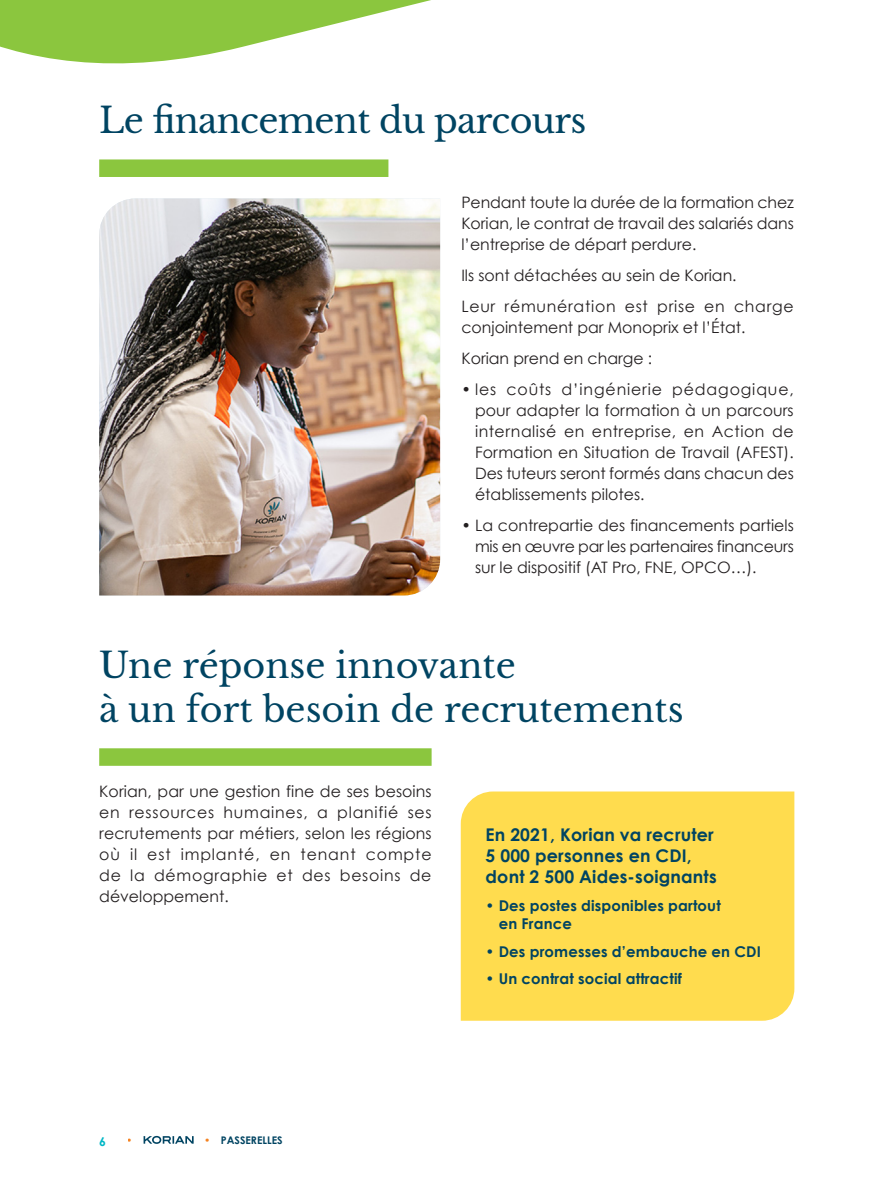
<style>
.page{position:relative;width:893px;height:1191px;background:#fff}
.page>*{position:absolute;margin:0;border:0;box-sizing:border-box;transform-origin:0 0}
.Niv1-_Titre_engageme{font:35px/43.8px "Libre Baskerville";color:#004462}
.Niv1-_Titre_engageme-2{font:35px "Libre Baskerville";letter-spacing:-.02em;color:#004462}
.Niv4-Texte_courant{font:700 17.5px/21px "Century Gothic";letter-spacing:.01em;color:#004462}
.Niv4-Texte_courant-2{font:15.75px/21px "Century Gothic";color:#231f20;text-align:justify}
.Niv4-Texte_courant-3{font:15.75px/21px "Century Gothic";letter-spacing:.045em;color:#231f20}
.Niv4-Texte_courant-4{font:700 14.88px/17.8px "Century Gothic";letter-spacing:.01em;color:#004462}
.t1{font:700 12.25px "Century Gothic";color:#00b7c5}
.t2{font:700 10.5px "Century Gothic";color:#004462}
.t3{font:700 10.5px "Century Gothic";color:#f58220}
.s1{color:#f58220}
</style>
<div class="page">
<svg style="left:144px;top:1135px;width:50px;height:8px"></svg>
<div style="left:99px;top:159px;width:289px;height:18px;background:#8bc63e"></div>
<div style="left:99px;top:748px;width:333px;height:18px;background:#8bc63e"></div>
<img style="left:99px;top:198px;width:341px;height:397px">
<svg style="left:0;top:0;width:431px;height:64px;fill:#8bc63e"></svg>
<div style="left:461px;top:791px;width:333px;height:229px;background:#ffdc4e"></div>
<p class="Niv1-_Titre_engageme-2" style="left:99px;top:99px;width:489px">Le financement du parcours</p>
<p class="Niv4-Texte_courant-2" style="left:461px;top:191px;width:334px">Pendant toute la durée de la formation chez Korian, le contrat de travail des salariés dans l’entreprise de départ perdure.</p>
<p class="Niv4-Texte_courant-2" style="left:461px;top:264px;width:277px">Ils sont détachées au sein de Korian.</p>
<p class="Niv4-Texte_courant-3" style="left:461px;top:295px;width:334px">Leur rémunération est prise en charge conjointement par Monoprix et l’État.</p>
<p class="Niv4-Texte_courant-2" style="left:461px;top:347px;width:192px">Korian prend en charge :</p>
<p class="Niv4-Texte_courant-2" style="left:475px;top:378px;width:320px;text-indent:-14px">• les coûts d’ingénierie pédagogique, pour adapter la formation à un parcours internalisé en entreprise, en Action de Formation en Situation de Travail (AFEST).<br>Des tuteurs seront formés dans chacun des établissements pilotes.</p>
<p class="Niv4-Texte_courant-2" style="left:475px;top:514px;width:320px;text-indent:-14px">• La contrepartie des financements partiels mis en œuvre par les partenaires financeurs sur le dispositif (AT Pro, FNE, OPCO…).</p>
<p class="Niv1-_Titre_engageme" style="left:99px;top:644px;width:586px">Une réponse innovante<br>à un fort besoin de recrutements</p>
<p class="Niv4-Texte_courant-2" style="left:99px;top:780px;width:334px">Korian, par une gestion fine de ses besoins en ressources humaines, a planifié ses recrutements par métiers, selon les régions où il est implanté, en tenant compte de la démographie et des besoins de développement.</p>
<p class="Niv4-Texte_courant" style="left:486px;top:824px;width:233px">En 2021, Korian va recruter<br>5 000 personnes en CDI, dont 2 500 Aides-soignants</p>
<p class="Niv4-Texte_courant-4" style="left:499px;top:896px;width:224px;text-indent:-13px">• Des postes disponibles partout en France</p>
<p class="Niv4-Texte_courant-4" style="left:486px;top:941px;width:277px">• Des promesses d’embauche en CDI</p>
<p class="Niv4-Texte_courant-4" style="left:486px;top:969px;width:198px">• Un contrat social attractif</p>
<p class="t1" style="left:99px;top:1133px;width:8px">6</p>
<p class="t3" style="left:127px;top:1133px;width:8px">•</p>
<p class="t2" style="left:204px;top:1133px;width:80px"><span class="s1">•</span> PASSERELLES</p>
</div>
